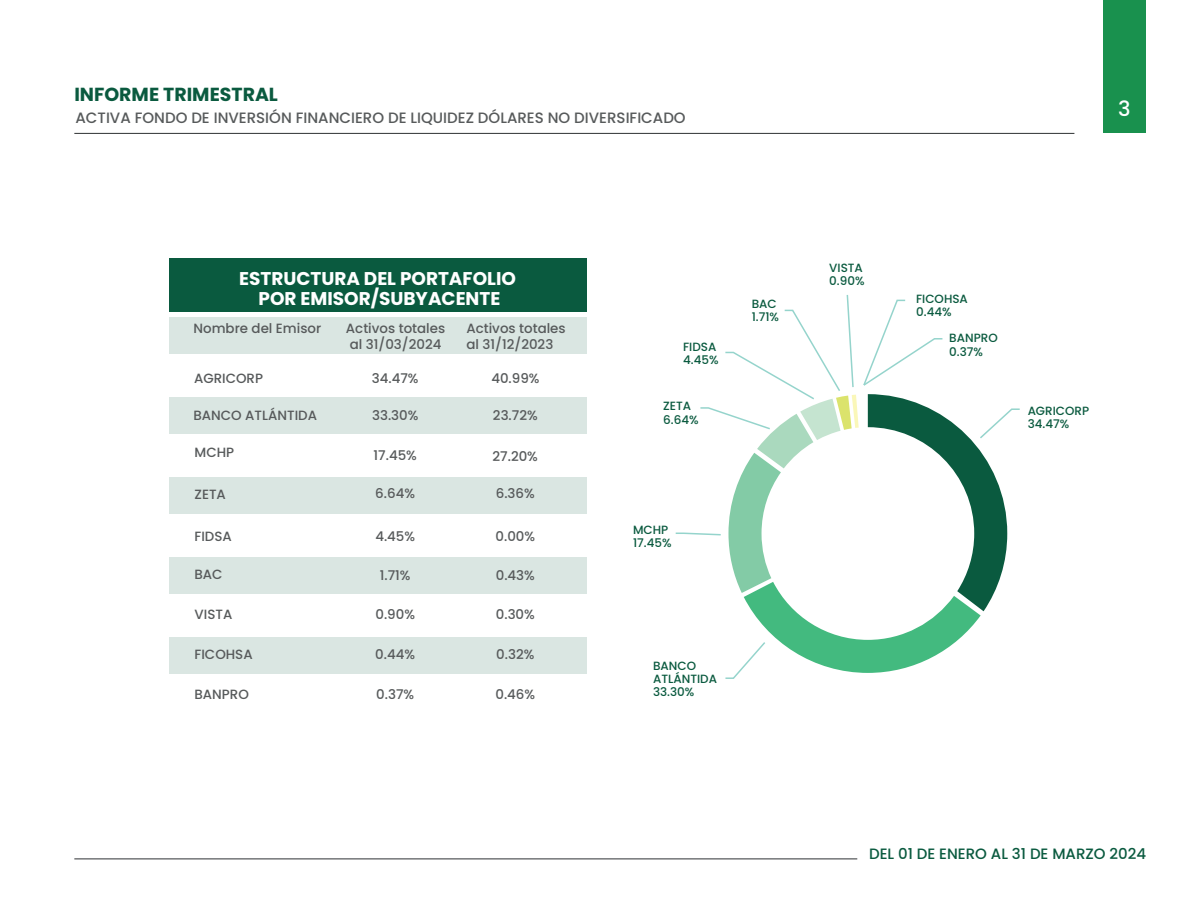
<style>
.page{position:relative;width:1188px;height:918px;background:#fff}
.page>*{position:absolute;margin:0;border:0;box-sizing:border-box;transform-origin:0 0}
.t1{font:500 21px "Poppins";color:#fff}
.t2{font:700 18.9px "Poppins";color:#0a5a3f}
.t3{font:700 18.45px/20.1px "Poppins";color:#fff;text-align:center}
.t4{font:500 15px "Poppins";color:#575a5b}
.t5{font:500 15px "Poppins";color:#0a5a3f}
.t6{font:500 13.35px/16px "Poppins";color:#575a5b}
.t7{font:500 12px/13.4px "Poppins";color:#0a5a3f}
</style>
<div class="page">
<hr style="left:74px;top:133px;width:1000px;height:1px;background:#2e3133">
<div style="left:1103px;top:0;width:43px;height:133px;background:#19914e"></div>
<hr style="left:74px;top:859px;width:783px;height:1px;background:#2e3133">
<div style="left:169px;top:317px;width:418px;height:37px;background:#dae6e2"></div>
<div style="left:169px;top:397px;width:418px;height:37px;background:#dae6e2"></div>
<div style="left:169px;top:477px;width:418px;height:37px;background:#dae6e2"></div>
<div style="left:169px;top:557px;width:418px;height:37px;background:#dae6e2"></div>
<div style="left:169px;top:637px;width:418px;height:36px;background:#dae6e2"></div>
<div style="left:169px;top:259px;width:418px;height:53px;background:#0a5a3f"></div>
<svg style="left:675px;top:295px;width:345px;height:384px"></svg>
<h2 class="t2" style="left:74px;top:84px;width:205px">INFORME TRIMESTRAL</h2>
<p class="t4" style="left:76px;top:109px;width:612px">ACTIVA FONDO DE INVERSIÓN FINANCIERO DE LIQUIDEZ DÓLARES NO DIVERSIFICADO</p>
<h1 class="t1" style="left:1118px;top:96px;width:14px">3</h1>
<h3 class="t3" style="left:239px;top:269px;width:278px">ESTRUCTURA DEL PORTAFOLIO<br>POR EMISOR/SUBYACENTE</h3>
<p class="t6" style="left:194px;top:320px;width:129px">Nombre del Emisor</p>
<p class="t6" style="left:346px;top:320px;width:101px">Activos totales al 31/03/2024</p>
<p class="t6" style="left:466px;top:320px;width:101px">Activos totales al 31/12/2023</p>
<p class="t6" style="left:194px;top:370px;width:70px">AGRICORP</p>
<p class="t6" style="left:372px;top:370px;width:48px">34.47%</p>
<p class="t6" style="left:372px;top:407px;width:48px">33.30%</p>
<p class="t6" style="left:374px;top:448px;width:45px">17.45%</p>
<p class="t6" style="left:375px;top:486px;width:41px">6.64%</p>
<p class="t6" style="left:375px;top:529px;width:41px">4.45%</p>
<p class="t6" style="left:380px;top:568px;width:32px">1.71%</p>
<p class="t6" style="left:375px;top:607px;width:41px">0.90%</p>
<p class="t6" style="left:375px;top:647px;width:41px">0.44%</p>
<p class="t6" style="left:376px;top:686px;width:39px">0.37%</p>
<p class="t6" style="left:491px;top:370px;width:50px">40.99%</p>
<p class="t6" style="left:493px;top:407px;width:46px">23.72%</p>
<p class="t6" style="left:493px;top:448px;width:47px">27.20%</p>
<p class="t6" style="left:496px;top:486px;width:41px">6.36%</p>
<p class="t6" style="left:496px;top:529px;width:41px">0.00%</p>
<p class="t6" style="left:496px;top:568px;width:41px">0.43%</p>
<p class="t6" style="left:496px;top:607px;width:40px">0.30%</p>
<p class="t6" style="left:496px;top:647px;width:40px">0.32%</p>
<p class="t6" style="left:496px;top:686px;width:41px">0.46%</p>
<p class="t6" style="left:194px;top:407px;width:125px">BANCO ATLÁNTIDA</p>
<p class="t6" style="left:195px;top:444px;width:41px">MCHP</p>
<p class="t6" style="left:195px;top:487px;width:33px">ZETA</p>
<p class="t6" style="left:195px;top:528px;width:39px">FIDSA</p>
<p class="t6" style="left:195px;top:567px;width:30px">BAC</p>
<p class="t6" style="left:195px;top:607px;width:39px">VISTA</p>
<p class="t6" style="left:195px;top:646px;width:60px">FICOHSA</p>
<p class="t6" style="left:195px;top:686px;width:56px">BANPRO</p>
<p class="t7" style="left:683px;top:340px;width:37px">FIDSA<br>4.45%</p>
<p class="t7" style="left:663px;top:400px;width:37px">ZETA<br>6.64%</p>
<p class="t7" style="left:752px;top:297px;width:29px">BAC<br>1.71%</p>
<p class="t7" style="left:633px;top:523px;width:40px">MCHP<br>17.45%</p>
<p class="t7" style="left:653px;top:659px;width:65px">BANCO<br>ATLÁNTIDA<br>33.30%</p>
<p class="t7" style="left:829px;top:261px;width:37px">VISTA<br>0.90%</p>
<p class="t7" style="left:916px;top:292px;width:53px">FICOHSA<br>0.44%</p>
<p class="t7" style="left:949px;top:331px;width:50px">BANPRO<br>0.37%</p>
<p class="t7" style="left:1028px;top:404px;width:63px">AGRICORP<br>34.47%</p>
<p class="t5" style="left:869px;top:845px;width:279px">DEL 01 DE ENERO AL 31 DE MARZO 2024</p>
</div>
